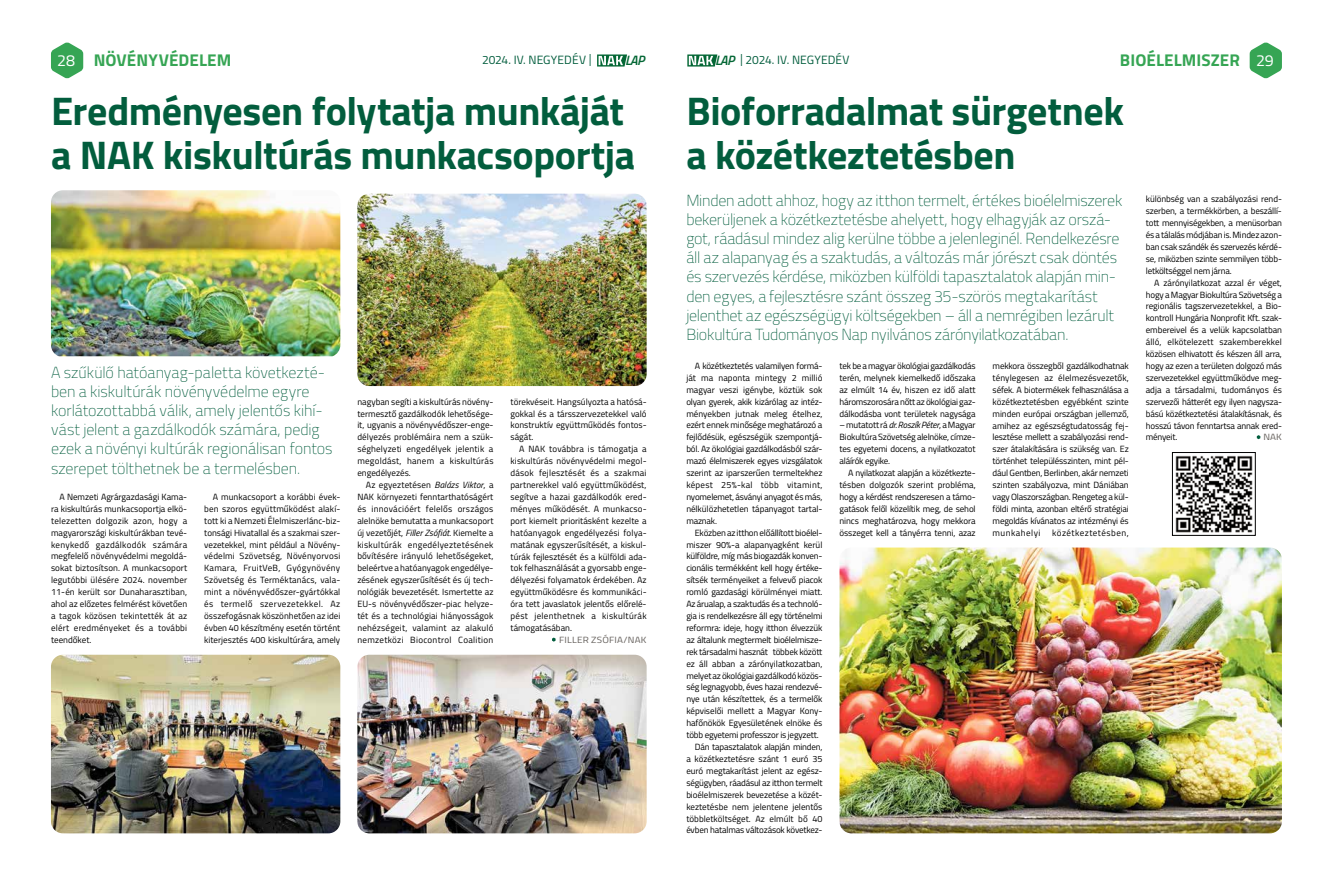
<style>
.page{position:relative;width:1333px;height:879px;background:#fff}
.page>*{position:absolute;margin:0;border:0;box-sizing:border-box;transform-origin:0 0}
.t1{font:700 40px/44px "Titillium";letter-spacing:-.01em;color:#025d3d}
.t2{font:700 17px "Titillium";letter-spacing:.005em;color:#36a554}
.t3{font:100 16px/19.2px "Titillium";letter-spacing:-.01em;color:#025d3d}
.t4{font:italic 600 13.6px "Titillium";color:#046735}
.t5{font:12px "Titillium";color:#025d3d}
.t6{font:9px/11.9px "Titillium";letter-spacing:-.015em;color:#000;text-align:justify}
.t7{font:9px "Titillium";letter-spacing:.025em;color:#65605c;scale:1.1 1}
.t8{font:9px "Titillium";letter-spacing:.05em;color:#000}
.s1{font-weight:400;font-size:16px;color:#fff}
.s2{font-family:"Myriad Pro"}
.s3{font-weight:600;font-style:italic;font-size:13.6px;color:#046735}
.s4{font-style:italic}
</style>
<div class="page">
<svg style="left:687px;top:54px;width:30px;height:13px"></svg>
<svg style="left:597px;top:54px;width:30px;height:13px"></svg>
<svg style="left:51px;top:42px;width:32px;height:36px"></svg>
<svg style="left:1249px;top:42px;width:32px;height:36px"></svg>
<svg style="left:1256px;top:435px;width:4px;height:4px"></svg>
<img style="left:839px;top:547px;width:442px;height:286px">
<img style="left:357px;top:194px;width:289px;height:192px">
<img style="left:51px;top:190px;width:289px;height:166px">
<img style="left:51px;top:655px;width:289px;height:178px">
<img style="left:357px;top:655px;width:289px;height:178px">
<img style="left:1175px;top:455px;width:78px;height:78px">
<div style="left:1172px;top:452px;width:83px;height:83px;border:1px solid #000"></div>
<h2 class="t2" style="left:57px;top:47px;width:176px"><span class="s1">28</span> NÖVÉNYVÉDELEM</h2>
<h2 class="t2" style="left:1119px;top:47px;width:155px">BIOÉLELMISZER <span class="s1">29</span></h2>
<h3 class="t5" style="left:482px;top:51px;width:111px">2024. IV. negyedév <span class="s2">|</span></h3>
<h3 class="t5" style="left:715px;top:51px;width:134px"><span class="s3">LAP</span> <span class="s2">|</span> 2024. IV. negyedév</h3>
<h3 class="t4" style="left:625px;top:50px;width:21px">LAP</h3>
<h1 class="t1" style="left:51px;top:87px;width:585px">Eredményesen folytatja munkáját a NAK kiskultúrás munkacsoportja</h1>
<p class="t3" style="left:51px;top:361px;width:283px">A szűkülő hatóanyag-paletta következté&shy;ben a kiskultúrák növényvédelme egyre korlátozottabbá válik, amely jelentős kihí&shy;vást jelent a gazdálkodók számára, pedig ezek a növényi kultúrák regionálisan fontos szerepet tölthetnek be a termelésben.</p>
<p class="t6" style="left:51px;top:490px;width:138px;text-indent:9px">A N emzeti Agrárgazdasági Kama&shy;ra kiskultúrás munkacsoportja elkö&shy;telezetten dolgozik azon, hogy a magyarországi kiskultúrákban tevé&shy;kenykedő gazdálkodók számára megfelelő növényvédelmi megoldá&shy;sokat biztosítson. A munkacsoport legutóbbi ülésére 2024. november 11-én került sor Dunaharasztiban, ahol az előzetes felmérést követően a tagok közösen tekintették át az elért eredményeket és a további teendőket.</p>
<p class="t6" style="left:204px;top:490px;width:138px;text-indent:9px">A munkacsoport a korábbi évek&shy;ben szoros együttműködést alakí&shy;tott ki a Nemzeti Élelmiszerlánc-biz&shy;tonsági Hivatallal és a szakmai szer&shy;vezetekkel, mint például a N övény&shy;védelmi Szövetség, N övényorvosi Kamara, FruitVeB, Gyógynövény Szövetség és Terméktanács, vala&shy;mint a növényvédőszer-gyártókkal és termelő szervezetekkel. Az összefogásnak köszönhetően az idei évben 40 készítmény esetén történt kiterjesztés 400 kiskultúrára, amely</p>
<p class="t6" style="left:357px;top:395px;width:138px">nagyban segíti a kiskultúrás növény&shy;termesztő gazdálkodók lehetősége&shy;it, ugyanis a növényvédőszer-enge&shy;délyezés problémáira nem a szük&shy;séghelyzeti engedélyek jelentik a megoldást, hanem a kiskultúrás engedélyezés.</p>
<p class="t6" style="left:357px;top:478px;width:138px;text-indent:9px">Az egyeztetésen <span class="s4">Balázs Viktor</span>, a NAK környezeti fenntarthatóságért és innovációért felelős országos alelnöke bemutatta a munkacsoport új vezetőjét, <span class="s4">Filler Zsófiát.</span> Kiemelte a kiskultúrák engedélyeztetésének bővítésére irányuló lehetőségeket, beleértve a hatóanyagok engedélye&shy;zésének egyszerűsítését és új tech&shy;nológiák bevezetését. Ismertette az EU-s növényvédőszer-piac helyze&shy;tét és a technológiai hiányosságok nehézségeit, valamint az alakuló nemzetközi Biocontrol Coalition</p>
<p class="t6" style="left:510px;top:395px;width:138px">törekvéseit. Hangsúlyozta a hatósá&shy;gokkal és a társszervezetekkel való konstruktív együttműködés fontos&shy;ságát.</p>
<p class="t6" style="left:510px;top:443px;width:138px;text-indent:9px">A NAK továbbra is támogatja a kiskultúrás növényvédelmi megol&shy;dások fejlesztését és a szakmai partnerekkel való együttműködést, segítve a hazai gazdálkodók ered&shy;ményes működését. A munkacso&shy;port kiemelt prioritásként kezelte a hatóanyagok engedélyezési folya&shy;matának egyszerűsítését, a kiskul&shy;túrák fejlesztését és a külföldi ada&shy;tok felhasználását a gyorsabb enge&shy;délyezési folyamatok érdekében. Az együttműködésre és kommunikáci&shy;óra tett javaslatok jelentős előrelé&shy;pést jelenthetnek a kiskultúrák támogatásában.</p>
<p class="t7" style="left:559px;top:633px;width:81px">FILLER ZSÓFIA/NAK</p>
<h1 class="t1" style="left:686px;top:87px;width:439px">Bioforradalmat sürgetnek a közétkeztetésben</h1>
<p class="t3" style="left:686px;top:190px;width:437px">Minden adott ahhoz, hogy az itthon termelt, értékes bioélelmiszerek bekerüljenek a közétkeztetésbe ahelyett, hogy elhagyják az orszá&shy;got, ráadásul mindez alig kerülne többe a jelenleginél. Rendelkezésre áll az alapanyag és a szaktudás, a változás már jórészt csak döntés és szervezés kérdése, miközben külföldi tapasztalatok alapján min&shy;den egyes, a fejlesztésre szánt összeg 35-szörös megtakarítást jelenthet az egészségügyi költségekben – áll a nemrégiben lezárult Biokultúra Tudományos Nap nyilvános zárónyilatkozatában.</p>
<p class="t6" style="left:686px;top:359px;width:138px;text-indent:9px">A közétkeztetés valamilyen formá&shy;ját ma naponta mintegy 2 millió magyar veszi igénybe, köztük sok olyan gyerek, akik kizárólag az intéz&shy;ményekben jutnak meleg ételhez, ezért ennek minősége meghatározó a fejlődésük, egészségük szempontjá&shy;ból. Az ökológiai gazdálkodásból szár&shy;mazó élelmiszerek egyes vizsgálatok szerint az iparszerűen termeltekhez képest 25%-kal több vitamint, nyomelemet, ásványi anyagot és más, nélkülözhetetlen tápanyagot tartal&shy;maznak.</p>
<p class="t6" style="left:694px;top:526px;width:129px">Eközben az itthon előállított bioélel-</p>
<p class="t6" style="left:686px;top:538px;width:138px">miszer 90%-a alapanyagként kerül</p>
<p class="t6" style="left:686px;top:550px;width:138px">külföldre, míg más biogazdák konven-</p>
<p class="t6" style="left:686px;top:562px;width:138px">cionális termékként kell hogy értéke-</p>
<p class="t6" style="left:686px;top:574px;width:138px">sítsék terményeiket a felvevő piacok</p>
<p class="t6" style="left:686px;top:585px;width:138px">romló gazdasági körülményei miatt.</p>
<p class="t6" style="left:686px;top:597px;width:138px">Az árualap, a szaktudás és a technoló-</p>
<p class="t6" style="left:686px;top:609px;width:138px">gia is rendelkezésre áll egy történelmi</p>
<p class="t6" style="left:686px;top:621px;width:138px">reformra: ideje, hogy itthon élvezzük</p>
<p class="t6" style="left:686px;top:633px;width:138px">az általunk megtermelt bioélelmisze-</p>
<p class="t6" style="left:686px;top:645px;width:138px">rek társadalmi hasznát ‒ többek között</p>
<p class="t6" style="left:686px;top:657px;width:137px">ez áll abban a zárónyilatkozatban,</p>
<p class="t6" style="left:686px;top:669px;width:138px">melyet az ökológiai gazdálkodó közös-</p>
<p class="t6" style="left:686px;top:681px;width:138px">ség legnagyobb, éves hazai rendezvé-</p>
<p class="t6" style="left:686px;top:693px;width:138px">nye után készítettek, és a termelők</p>
<p class="t6" style="left:686px;top:705px;width:138px">képviselői mellett a Magyar Kony-</p>
<p class="t6" style="left:686px;top:716px;width:138px">hafőnökök Egyesületének elnöke és</p>
<p class="t6" style="left:686px;top:728px;width:134px">több egyetemi professzor is jegyzett.</p>
<p class="t6" style="left:694px;top:740px;width:129px">Dán tapasztalatok alapján minden,</p>
<p class="t6" style="left:686px;top:752px;width:138px">a közétkeztetésre szánt 1 euró 35</p>
<p class="t6" style="left:686px;top:764px;width:138px">euró megtakarítást jelent az egész-</p>
<p class="t6" style="left:686px;top:776px;width:138px">ségügyben, ráadásul az itthon termelt</p>
<p class="t6" style="left:686px;top:788px;width:138px">bioélelmiszerek bevezetése a közét-</p>
<p class="t6" style="left:686px;top:800px;width:138px">keztetésbe nem jelentene jelentős</p>
<p class="t6" style="left:686px;top:812px;width:138px">többletköltséget. Az elmúlt bő 40</p>
<p class="t6" style="left:686px;top:824px;width:138px">évben hatalmas változások következ-</p>
<p class="t6" style="left:992px;top:359px;width:138px">mekkora összegből gazdálkodhatnak ténylegesen az élelmezésvezetők, séfek. A biotermékek felhasználása a közétkeztetésben egyébként szinte minden európai országban jellemző, amihez az egészségtudatosság fej&shy;lesztése mellett a szabályozási rend&shy;szer átalakítására is szükség van. Ez történhet településszinten, mint pél&shy;dául Gentben, Berlinben, akár nemzeti szinten szabályozva, mint Dániában vagy Olaszországban. Rengeteg a kül&shy;földi minta, azonban eltérő stratégiai megoldás kívánatos az intézményi és munkahelyi</p>
<p class="t6" style="left:839px;top:359px;width:138px">tek be a magyar ökológiai gazdálkodás terén, melynek kiemelkedő időszaka az elmúlt 14 év, hiszen ez idő alatt háromszorosára nőtt az ökológiai gaz&shy;dálkodásba vont területek nagysága</p>
<p class="t6" style="left:839px;top:419px;width:138px">– mutatott rá <span class="s4">dr. Roszík Péter</span>, a Magyar Biokultúra Szövetség alelnöke, címze&shy;tes egyetemi docens, a nyilatkozatot aláírók egyike.</p>
<p class="t6" style="left:839px;top:466px;width:138px;text-indent:9px">A nyilatkozat alapján a közétkezte&shy;tésben dolgozók szerint probléma, hogy a kérdést rendszeresen a támo&shy;gatások felől közelítik meg, de sehol nincs meghatározva, hogy mekkora összeget kell a tányérra tenni, azaz</p>
<p class="t8" style="left:1052px;top:526px;width:78px">közétkeztetésben,</p>
<p class="t6" style="left:1145px;top:193px;width:138px">különbség van a szabályozási rend&shy;szerben, a termékkörben, a beszállí&shy;tott mennyiségekben, a menüsorban és a tálalás módjában is. Mindez azon&shy;ban csak szándék és szervezés kérdé&shy;se, miközben szinte semmilyen több&shy;letköltséggel nem járna.</p>
<p class="t6" style="left:1145px;top:276px;width:138px;text-indent:9px">A zárónyilatkozat azzal ér véget, hogy a Magyar Biokultúra Szövetség a regionális tagszervezetekkel, a Bio&shy;kontroll Hungária N onprofit Kft. szak&shy;embereivel és a velük kapcsolatban álló, elkötelezett szakemberekkel közösen elhivatott és készen áll arra, hogy az ezen a területen dolgozó más szervezetekkel együttműködve meg&shy;adja a társadalmi, tudományos és szervezői hátterét egy ilyen nagysza&shy;bású közétkeztetési átalakításnak, és hosszú távon fenntartsa annak ered&shy;ményeit.</p>
<p class="t7" style="left:1263px;top:430px;width:18px">NAK</p>
</div>
